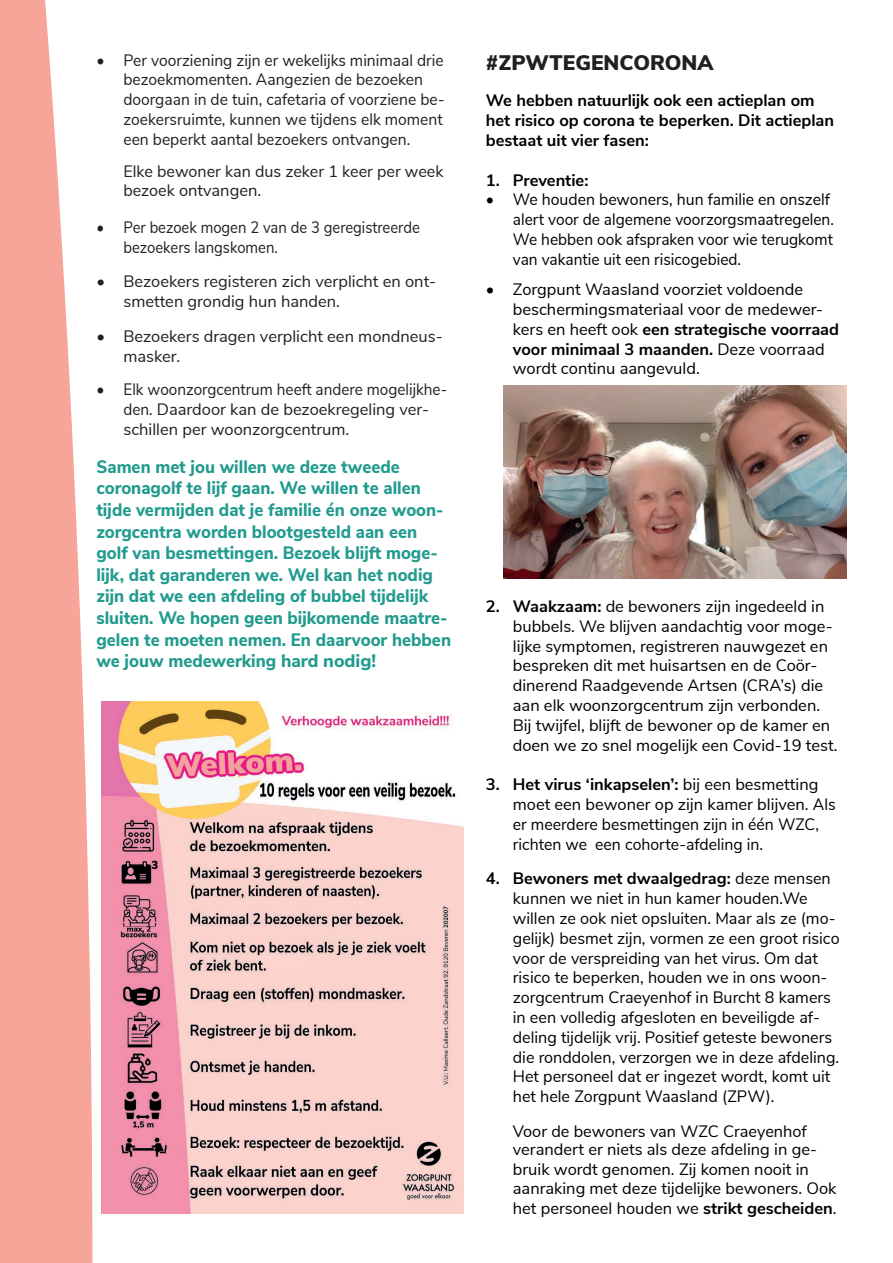
<style>
.page{position:relative;width:893px;height:1263px;background:#fff}
.page>*{position:absolute;margin:0;border:0;box-sizing:border-box;transform-origin:0 0}
.t1{font:900 21px "Nunito Sans";color:#231f20}
.t2{font:800 18px/21.6px "Nunito Sans";color:#229b8f;scale:.94 1}
.t3{font:16.5px/19.8px "Nunito Sans";color:#000}
.t4{font:16.5px/19.8px "Nunito Sans";color:#231f20;scale:.95 1}
.t5{font:16.5px/19.8px "Nunito Sans";color:#231f20}
.t6{font:16.5px/19.8px "Nunito Sans";color:#000;scale:.96 1}
.t7{font:700 16.5px/19.8px "Nunito Sans";color:#000}
.t8{font:16.5px/19.8px "Nunito Sans";color:#231f20;scale:.93 1}
.t9{font:16.5px/19.8px "Nunito Sans";color:#231f20;scale:.9 1}
.s1{font-weight:700}
</style>
<div class="page">
<img style="left:503px;top:385px;width:344px;height:193px">
<img style="left:102px;top:702px;width:361px;height:511px">
<svg style="left:0;top:0;width:92px;height:1263px;fill:#f7a499"></svg>
<p class="t4" style="left:123px;top:49px;width:340px;text-indent:-27px">• Per voorziening zijn er wekelijks minimaal drie bezoekmomenten. Aangezien de bezoeken doorgaan in de tuin, cafetaria of voorziene be&shy;zoekersruimte, kunnen we tijdens elk moment een beperkt aantal bezoekers ontvangen.</p>
<p class="t5" style="left:123px;top:160px;width:322px">Elke bewoner kan dus zeker 1 keer per week bezoek ontvangen.</p>
<p class="t9" style="left:123px;top:216px;width:331px;text-indent:-27px">• Per bezoek mogen 2 van de 3 geregistreerde bezoekers langskomen.</p>
<p class="t5" style="left:123px;top:271px;width:314px;text-indent:-27px">• Bezoekers registeren zich verplicht en ont&shy;smetten grondig hun handen.</p>
<p class="t5" style="left:123px;top:325px;width:321px;text-indent:-27px">• Bezoekers dragen verplicht een mondneus&shy;masker.</p>
<p class="t8" style="left:123px;top:378px;width:350px;text-indent:-27px">• Elk woonzorgcentrum heeft andere mogelijkhe&shy;den. Daardoor kan de bezoekregeling ver&shy;schillen per woonzorgcentrum.</p>
<p class="t2" style="left:96px;top:455px;width:379px">Samen met jou willen we deze tweede coronagolf te lijf gaan. We willen te allen tijde vermijden dat je familie én onze woon&shy;zorgcentra worden blootgesteld aan een golf van besmettingen. Bezoek blijft moge&shy;lijk, dat garanderen we. Wel kan het nodig zijn dat we een afdeling of bubbel tijdelijk sluiten. We hopen geen bijkomende maatre&shy;gelen te moeten nemen. En daarvoor hebben we jouw medewerking hard nodig!</p>
<p class="t1" style="left:486px;top:47px;width:229px">#ZPWTEGENCORONA</p>
<p class="t7" style="left:486px;top:90px;width:350px">We hebben natuurlijk ook een actieplan om het risico op corona te beperken. Dit actieplan bestaat uit vier fasen:</p>
<p class="t7" style="left:486px;top:169px;width:104px">1. Preventie:</p>
<p class="t6" style="left:513px;top:189px;width:336px;text-indent:-27px">• We houden bewoners, hun familie en onszelf alert voor de algemene voorzorgsmaatregelen.<br>We hebben ook afspraken voor wie terugkomt van vakantie uit een risicogebied.</p>
<p class="t3" style="left:513px;top:278px;width:328px;text-indent:-27px">• Zorgpunt Waasland voorziet voldoende beschermingsmateriaal voor de medewer&shy;kers en heeft ook <span class="s1">een strategische voorraad voor minimaal 3 maanden.</span> Deze voorraad wordt continu aangevuld.</p>
<p class="t3" style="left:513px;top:595px;width:326px;text-indent:-27px"><span class="s1">2. Waakzaam:</span> de bewoners zijn ingedeeld in bubbels. We blijven aandachtig voor moge&shy;lijke symptomen, registreren nauwgezet en bespreken dit met huisartsen en de Coör&shy;dinerend Raadgevende Artsen (CRA’s) die aan elk woonzorgcentrum zijn verbonden.<br>Bij twijfel, blijft de bewoner op de kamer en doen we zo snel mogelijk een Covid-19 test.</p>
<p class="t3" style="left:513px;top:773px;width:324px;text-indent:-27px"><span class="s1">3. Het virus ‘inkapselen’:</span> bij een besmetting moet een bewoner op zijn kamer blijven. Als er meerdere besmettingen zijn in één WZC, richten we een cohorte-afdeling in.</p>
<p class="t3" style="left:513px;top:868px;width:328px;text-indent:-27px"><span class="s1">4. Bewoners met dwaalgedrag:</span> deze mensen kunnen we niet in hun kamer houden.We willen ze ook niet opsluiten. Maar als ze (mo&shy;gelijk) besmet zijn, vormen ze een groot risico voor de verspreiding van het virus. Om dat risico te beperken, houden we in ons woon&shy;zorgcentrum Craeyenhof in Burcht 8 kamers in een volledig afgesloten en beveiligde af&shy;deling tijdelijk vrij. Positief geteste bewoners die ronddolen, verzorgen we in deze afdeling.<br>Het personeel dat er ingezet wordt, komt uit het hele Zorgpunt Waasland (ZPW).</p>
<p class="t3" style="left:513px;top:1121px;width:306px;line-height:18px">Voor de bewoners van WZC Craeyenhof verandert er niets als deze afdeling in ge-</p>
<p class="t3" style="left:513px;top:1158px;width:325px">bruik wordt genomen. Zij komen nooit in aanraking met deze tijdelijke bewoners. Ook het personeel houden we <span class="s1">strikt gescheiden</span>.</p>
</div>
